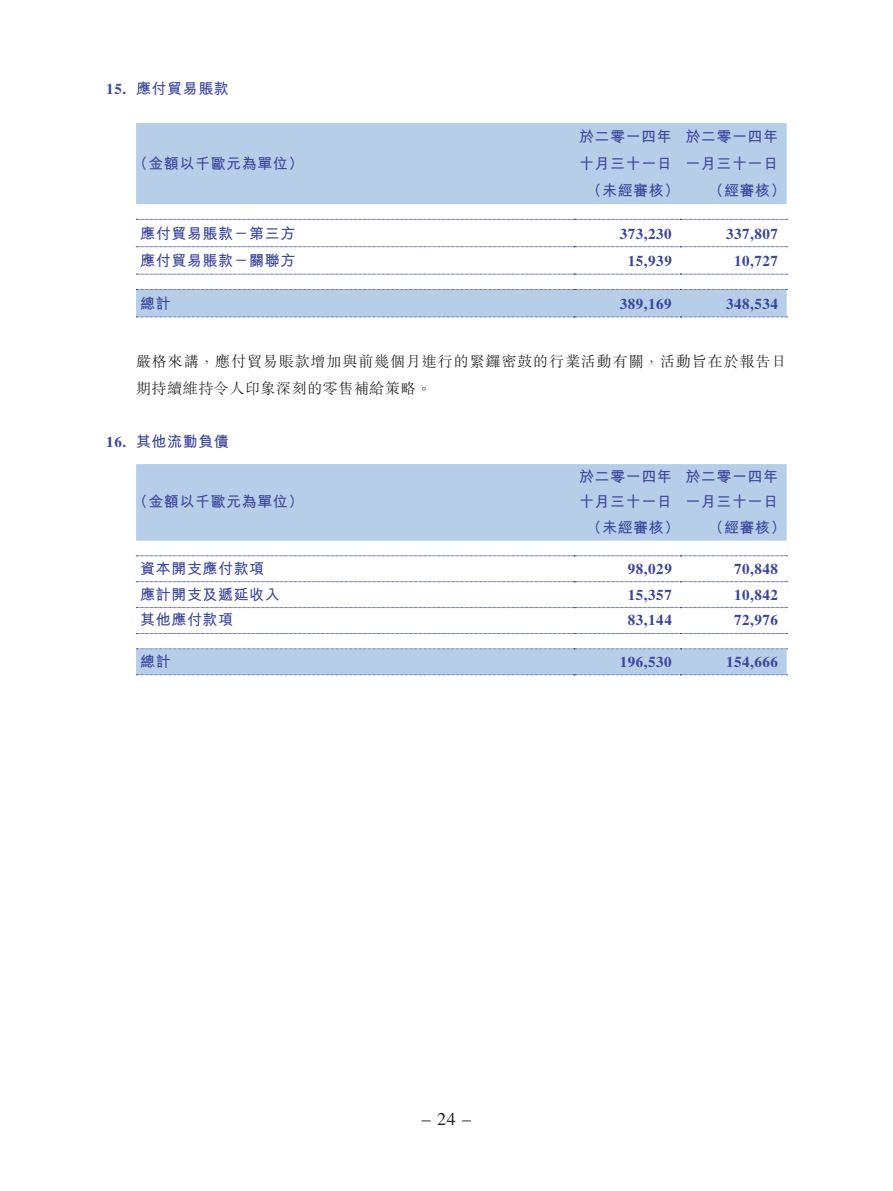
<style>
.page{position:relative;width:893px;height:1191px;background:#fff}
.page>*{position:absolute;margin:0;border:0;box-sizing:border-box;transform-origin:0 0}
.t1{font:18px "Times LT Std";color:#231f20}
._2__附註內文{font:700 15px "M Hei HK";letter-spacing:.04em;color:#3b459d}
._2__附註內文-2{font:700 15px "Times LT Std";letter-spacing:.035em;color:#3b459d}
._2__附註內文-3{font:300 15px/27px "M Sung HK";letter-spacing:.06em;color:#231f20}
.s1{font-family:"Times LT Std"}
</style>
<div class="page">
<svg style="left:136px;top:123px;width:651px;height:194px;fill:#b6cee8"></svg>
<svg style="left:136px;top:219px;width:651px;height:1px"></svg>
<svg style="left:136px;top:246px;width:651px;height:1px"></svg>
<svg style="left:136px;top:274px;width:651px;height:1px"></svg>
<svg style="left:136px;top:289px;width:651px;height:1px"></svg>
<svg style="left:136px;top:317px;width:651px;height:1px"></svg>
<svg style="left:136px;top:464px;width:651px;height:210px"></svg>
<svg style="left:136px;top:555px;width:651px;height:1px"></svg>
<svg style="left:136px;top:581px;width:651px;height:1px"></svg>
<svg style="left:136px;top:607px;width:651px;height:1px"></svg>
<svg style="left:136px;top:633px;width:651px;height:1px"></svg>
<svg style="left:136px;top:648px;width:651px;height:1px"></svg>
<svg style="left:136px;top:674px;width:651px;height:1px"></svg>
<p class="_2__附註內文" style="left:106px;top:78px;width:124px"><span class="s1">15.</span> 應付貿易賬款</p>
<p class="_2__附註內文" style="left:133px;top:153px;width:172px">（金額以千歐元為單位）</p>
<p class="_2__附註內文" style="left:579px;top:126px;width:94px">於二零一四年</p>
<p class="_2__附註內文" style="left:579px;top:153px;width:94px">十月三十一日</p>
<p class="_2__附註內文" style="left:586px;top:180px;width:94px">（未經審核）</p>
<p class="_2__附註內文" style="left:685px;top:126px;width:94px">於二零一四年</p>
<p class="_2__附註內文" style="left:685px;top:153px;width:94px">一月三十一日</p>
<p class="_2__附註內文" style="left:708px;top:180px;width:79px">（經審核）</p>
<p class="_2__附註內文" style="left:140px;top:222px;width:157px">應付貿易賬款－第三方</p>
<p class="_2__附註內文-2" style="left:620px;top:225px;width:54px">373,230</p>
<p class="_2__附註內文-2" style="left:726px;top:225px;width:54px">337,807</p>
<p class="_2__附註內文" style="left:140px;top:250px;width:157px">應付貿易賬款－關聯方</p>
<p class="_2__附註內文-2" style="left:628px;top:252px;width:46px">15,939</p>
<p class="_2__附註內文-2" style="left:734px;top:252px;width:46px">10,727</p>
<p class="_2__附註內文" style="left:140px;top:292px;width:32px">總計</p>
<p class="_2__附註內文-2" style="left:620px;top:295px;width:54px">389,169</p>
<p class="_2__附註內文-2" style="left:726px;top:295px;width:54px">348,534</p>
<p class="_2__附註內文-3" style="left:136px;top:347px;width:652px">嚴格來講，應付貿易賬款增加與前幾個月進行的緊鑼密鼓的行業活動有關，活動旨在於報告日期持續維持令人印象深刻的零售補給策略。</p>
<p class="_2__附註內文" style="left:106px;top:430px;width:124px"><span class="s1">16.</span> 其他流動負債</p>
<p class="_2__附註內文" style="left:133px;top:491px;width:172px">（金額以千歐元為單位）</p>
<p class="_2__附註內文" style="left:579px;top:465px;width:94px">於二零一四年</p>
<p class="_2__附註內文" style="left:579px;top:491px;width:94px">十月三十一日</p>
<p class="_2__附註內文" style="left:586px;top:516px;width:94px">（未經審核）</p>
<p class="_2__附註內文" style="left:685px;top:465px;width:94px">於二零一四年</p>
<p class="_2__附註內文" style="left:685px;top:491px;width:94px">一月三十一日</p>
<p class="_2__附註內文" style="left:708px;top:516px;width:79px">（經審核）</p>
<p class="_2__附註內文" style="left:140px;top:557px;width:125px">資本開支應付款項</p>
<p class="_2__附註內文-2" style="left:628px;top:559px;width:46px">98,029</p>
<p class="_2__附註內文-2" style="left:734px;top:559px;width:46px">70,848</p>
<p class="_2__附註內文" style="left:140px;top:583px;width:141px">應計開支及遞延收入</p>
<p class="_2__附註內文-2" style="left:628px;top:585px;width:46px">15,357</p>
<p class="_2__附註內文-2" style="left:734px;top:585px;width:46px">10,842</p>
<p class="_2__附註內文" style="left:140px;top:609px;width:94px">其他應付款項</p>
<p class="_2__附註內文-2" style="left:628px;top:611px;width:46px">83,144</p>
<p class="_2__附註內文-2" style="left:734px;top:611px;width:46px">72,976</p>
<p class="_2__附註內文" style="left:140px;top:650px;width:32px">總計</p>
<p class="_2__附註內文-2" style="left:620px;top:652px;width:54px">196,530</p>
<p class="_2__附註內文-2" style="left:726px;top:652px;width:54px">154,666</p>
<p class="t1" style="left:422px;top:1109px;width:51px">–24–</p>
</div>
